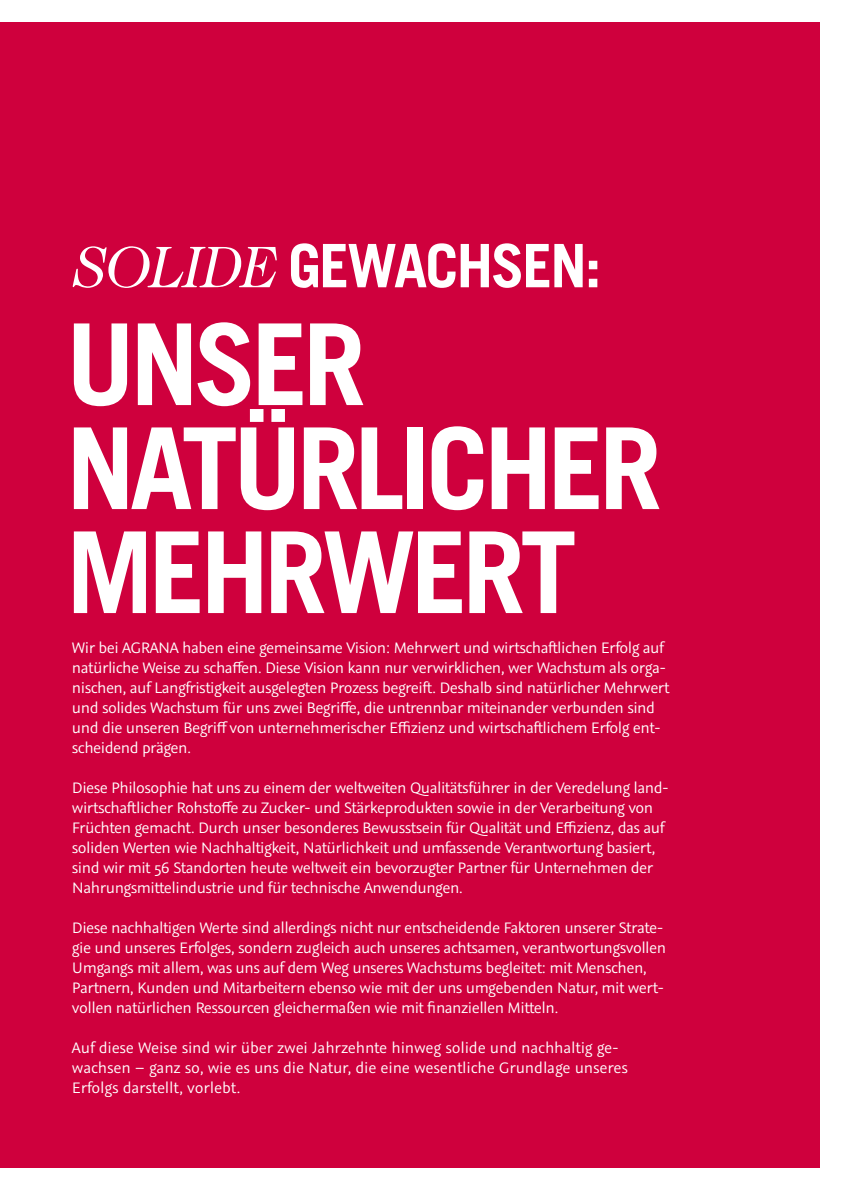
<style>
.page{position:relative;width:842px;height:1191px;background:#fff}
.page>*{position:absolute;margin:0;border:0;box-sizing:border-box;transform-origin:0 0}
.t1{font:700 113px/104px "Trade Gothic";letter-spacing:-.045em;color:#fff}
.t2{font:700 60px "Trade Gothic";letter-spacing:-.035em;color:#fff}
.t3{font:17px/20px "Graublau Sans";letter-spacing:-.03em;color:#fff}
.t4{font:17px/20px "Graublau Sans";letter-spacing:-.01em;color:#fff}
.s1{font-family:"Caslon Two Twenty Four BQ";font-weight:400;font-style:italic;font-size:57px}
</style>
<div class="page">
<div style="left:0;top:23px;width:819px;height:1145px;background:#cf003d"></div>
<h2 class="t2" style="left:71px;top:229px;width:532px"><span class="s1">Solide</span> GEWACHSEN:</h2>
<h1 class="t1" style="left:66px;top:311px;width:399px">UNSER<br>NATÜRLICHER<br>MEHRWERT</h1>
<p class="t3" style="left:72px;top:637px;width:599px">Wir bei AGRANA haben eine gemeinsame Vision: Mehrwert und wirtschaftlichen Erfolg auf natürliche Weise zu schaffen. Diese Vision kann nur verwirklichen, wer Wachstum als orga&shy;nischen, auf Langfristigkeit ausgelegten Prozess begreift. Deshalb sind natürlicher Mehrwert und solides Wachstum für uns zwei Begriffe, die untrennbar miteinander verbunden sind und die unseren Begriff von unternehmerischer Effizienz und wirtschaftlichem Erfolg ent&shy;scheidend prägen.</p>
<p class="t3" style="left:72px;top:777px;width:598px">Diese Philosophie hat uns zu einem der weltweiten Qualitätsführer in der Veredelung land&shy;wirtschaftlicher Rohstoffe zu Zucker- und Stärkeprodukten sowie in der Verarbeitung von Früchten gemacht. Durch unser besonderes Bewusstsein für Qualität und Effizienz, das auf soliden Werten wie Nachhaltigkeit, Natürlichkeit und umfassende Verantwortung basiert, sind wir mit 56 Standorten heute weltweit ein bevorzugter Partner für Unternehmen der Nahrungsmittelindustrie und für technische Anwendungen.</p>
<p class="t3" style="left:72px;top:917px;width:596px">Diese nachhaltigen Werte sind allerdings nicht nur entscheidende Faktoren unserer Strate&shy;gie und unseres Erfolges, sondern zugleich auch unseres achtsamen, verantwortungsvollen Umgangs mit allem, was uns auf dem Weg unseres Wachstums begleitet: mit Menschen, Partnern, Kunden und Mitarbeitern ebenso wie mit der uns umgebenden Natur, mit wert&shy;vollen natürlichen Ressourcen gleichermaßen wie mit finanziellen Mitteln.</p>
<p class="t4" style="left:72px;top:1037px;width:557px">Auf diese Weise sind wir über zwei Jahrzehnte hinweg solide und nachhaltig ge&shy;wachsen – ganz so, wie es uns die Natur, die eine wesentliche Grundlage unseres<br>Erfolgs darstellt, vorlebt.</p>
</div>
